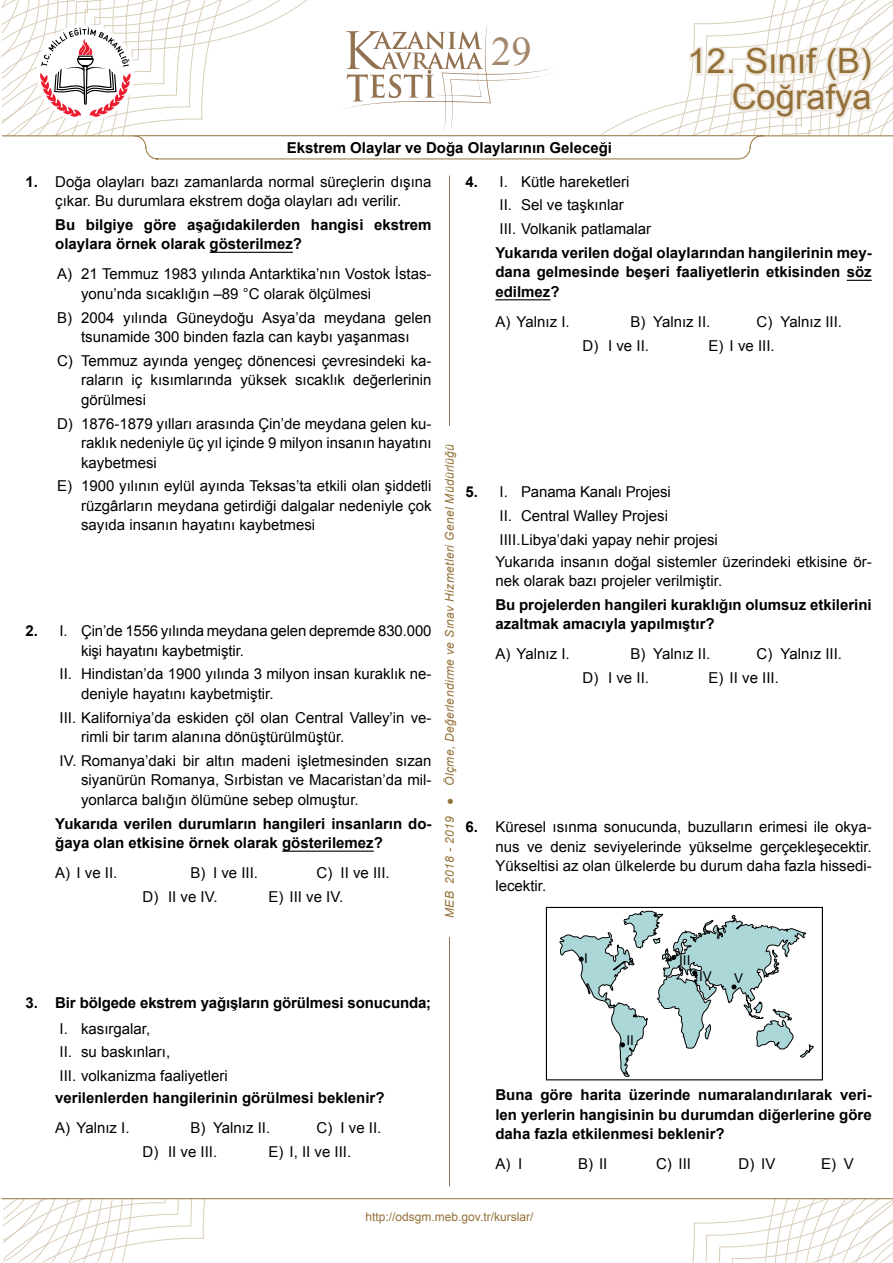
<style>
.page{position:relative;width:893px;height:1263px;background:#fff}
.page>*{position:absolute;margin:0;border:0;box-sizing:border-box;transform-origin:0 0}
.t1{font:40.5px "Times New Roman";color:#a4876b}
.t2{font:34.5px/36px "Arial";color:#947139;text-align:right}
.t3{font:15px/19.5px "Arial";color:#000}
.t4{font:700 15px/19.5px "Arial";color:#000}
.t5{font:13.5px "Arial";color:#000}
.t6{font:italic 12px "Arial";letter-spacing:.03em;color:#947139}
.t7{font:12px "Arial";color:#947139}
.s1{font-weight:700}
</style>
<div class="page">
<svg style="left:551px;top:1199px;width:342px;height:63px"></svg>
<svg style="left:3px;top:1199px;width:344px;height:63px"></svg>
<hr style="left:2px;top:1198px;width:891px;height:1px;background:#947139">
<hr style="left:449px;top:176px;width:1px;height:1010px;background:#937251">
<div style="left:440px;top:426px;width:19px;height:510px;background:#fff"></div>
<svg style="left:2px;top:0;width:891px;height:159px"></svg>
<hr style="left:210px;top:252px;width:83px;height:1px;background:#000">
<hr style="left:282px;top:850px;width:92px;height:2px;background:#000">
<svg style="left:847px;top:280px;width:25px;height:1px"></svg>
<hr style="left:495px;top:299px;width:55px;height:1px;background:#000">
<div style="left:546px;top:907px;width:277px;height:173px;border:1px solid #000"></div>
<svg style="left:559px;top:911px;width:254px;height:166px"></svg>
<h1 class="t1" style="left:491px;top:24px;width:42px">29</h1>
<h2 class="t2" style="left:688px;top:44px;width:186px">12. Sınıf (B)<br>Coğrafya</h2>
<p class="t4" style="left:287px;top:138px;width:327px">Ekstrem Olaylar ve Doğa Olaylarının Geleceği</p>
<p class="t3" style="left:26px;top:172px;width:408px;text-align:center"><span class="s1">1.</span> Doğa olayları bazı zamanlarda normal süreçlerin dışına çıkar. Bu durumlara ekstrem doğa olayları adı verilir.</p>
<p class="t4" style="left:55px;top:215px;width:378px">Bu bilgiye göre aşağıdakilerden hangisi ekstrem olaylara örnek olarak gösterilmez?</p>
<p class="t3" style="left:81px;top:265px;width:352px;text-indent:-24px">A) 21 Temmuz 1983 yılında Antarktika’nın Vostok İstas&shy;yonu’nda sıcaklığın –89 °C olarak ölçülmesi</p>
<p class="t3" style="left:57px;top:308px;width:376px;text-align:center">B) 2004 yılında Güneydoğu Asya’da meydana gelen tsunamide 300 binden fazla can kaybı yaşanması</p>
<p class="t3" style="left:81px;top:351px;width:352px;text-align:justify;text-indent:-24px">C) Temmuz ayında yengeç dönencesi çevresindeki ka&shy;raların iç kısımlarında yüksek sıcaklık değerlerinin görülmesi</p>
<p class="t3" style="left:81px;top:414px;width:352px;text-align:justify;text-indent:-24px">D) 1876-1879 yılları arasında Çin’de meydana gelen ku&shy;raklık nedeniyle üç yıl içinde 9 milyon insanın hayatını kaybetmesi</p>
<p class="t3" style="left:81px;top:477px;width:352px;text-align:justify;text-indent:-24px">E) 1900 yılının eylül ayında Teksas’ta etkili olan şiddetli rüzgârların meydana getirdiği dalgalar nedeniyle çok sayıda insanın hayatını kaybetmesi</p>
<p class="t3" style="left:500px;top:170px;width:153px;line-height:23.7px;text-indent:-34px"><span class="s1">4.</span> I. Kütle hareketleri<br>II. Sel ve taşkınlar<br>III. Volkanik patlamalar</p>
<p class="t4" style="left:495px;top:243px;width:378px;text-align:justify">Yukarıda verilen doğal olaylarından hangilerinin mey&shy;dana gelmesinde beşeri faaliyetlerin etkisinden söz edilmez?</p>
<p class="t3" style="left:495px;top:312px;width:76px">A) Yalnız I.</p>
<p class="t3" style="left:631px;top:312px;width:81px">B) Yalnız II.</p>
<p class="t3" style="left:757px;top:312px;width:87px">C) Yalnız III.</p>
<p class="t3" style="left:583px;top:336px;width:68px">D) I ve II.</p>
<p class="t3" style="left:709px;top:336px;width:68px">E) I ve III.</p>
<p class="t6" style="left:442px;top:918px;width:476px;rotate:-90deg">MEB 2018 - 2019 ● Ölçme, Değerlendirme ve Sınav Hizmetleri Genel Müdürlüğü</p>
<p class="t3" style="left:500px;top:480px;width:220px;line-height:23.7px;text-indent:-34px"><span class="s1">5.</span> I. Panama Kanalı Projesi<br>II. Central Walley Projesi<br>IIII.Libya’daki yapay nehir projesi</p>
<p class="t3" style="left:495px;top:552px;width:378px">Yukarıda insanın doğal sistemler üzerindeki etkisine ör&shy;nek olarak bazı projeler verilmiştir.</p>
<p class="t4" style="left:495px;top:595px;width:378px">Bu projelerden hangileri kuraklığın olumsuz etkilerini azaltmak amacıyla yapılmıştır?</p>
<p class="t3" style="left:495px;top:645px;width:76px">A) Yalnız I.</p>
<p class="t3" style="left:631px;top:645px;width:81px">B) Yalnız II.</p>
<p class="t3" style="left:757px;top:645px;width:87px">C) Yalnız III.</p>
<p class="t3" style="left:583px;top:668px;width:68px">D) I ve II.</p>
<p class="t3" style="left:709px;top:668px;width:72px">E) II ve III.</p>
<p class="t3" style="left:81px;top:621px;width:352px;text-indent:-56px"><span class="s1">2.</span> I. Çin’de 1556 yılında meydana gelen depremde 830.000 kişi hayatını kaybetmiştir.</p>
<p class="t3" style="left:81px;top:664px;width:352px;text-indent:-21px">II. Hindistan’da 1900 yılında 3 milyon insan kuraklık ne&shy;deniyle hayatını kaybetmiştir.</p>
<p class="t3" style="left:81px;top:708px;width:352px;text-indent:-21px">III. Kaliforniya’da eskiden çöl olan Central Valley’in ve&shy;rimli bir tarım alanına dönüştürülmüştür.</p>
<p class="t3" style="left:81px;top:751px;width:352px;text-align:justify;text-indent:-21px">IV. Romanya’daki bir altın madeni işletmesinden sızan siyanürün Romanya, Sırbistan ve Macaristan’da mil&shy;yonlarca balığın ölümüne sebep olmuştur.</p>
<p class="t4" style="left:55px;top:814px;width:378px">Yukarıda verilen durumların hangileri insanların do&shy;ğaya olan etkisine örnek olarak gösterilemez?</p>
<p class="t3" style="left:55px;top:863px;width:64px">A) I ve II.</p>
<p class="t3" style="left:191px;top:863px;width:69px">B) I ve III.</p>
<p class="t3" style="left:317px;top:863px;width:75px">C) II ve III.</p>
<p class="t3" style="left:143px;top:887px;width:76px">D) II ve IV.</p>
<p class="t3" style="left:269px;top:887px;width:76px">E) III ve IV.</p>
<p class="t3" style="left:495px;top:817px;width:378px;text-align:justify;text-indent:-30px"><span class="s1">6.</span> Küresel ısınma sonucunda, buzulların erimesi ile okya&shy;nus ve deniz seviyelerinde yükselme gerçekleşecektir.<br>Yükseltisi az olan ülkelerde bu durum daha fazla hissedi&shy;lecektir.</p>
<p class="t4" style="left:26px;top:993px;width:407px">3. Bir bölgede ekstrem yağışların görülmesi sonucunda;</p>
<p class="t3" style="left:60px;top:1016px;width:170px;line-height:23.7px">I. kasırgalar,<br>II. su baskınları,<br>III. volkanizma faaliyetleri</p>
<p class="t4" style="left:55px;top:1088px;width:331px">verilenlerden hangilerinin görülmesi beklenir?</p>
<p class="t3" style="left:55px;top:1118px;width:76px">A) Yalnız I.</p>
<p class="t3" style="left:191px;top:1118px;width:81px">B) Yalnız II.</p>
<p class="t3" style="left:317px;top:1118px;width:66px">C) I ve II.</p>
<p class="t3" style="left:143px;top:1142px;width:76px">D) II ve III.</p>
<p class="t3" style="left:269px;top:1142px;width:84px">E) I, II ve III.</p>
<p class="t5" style="left:584px;top:949px;width:5px">I</p>
<p class="t5" style="left:679px;top:951px;width:13px">III</p>
<p class="t5" style="left:699px;top:967px;width:14px">IV</p>
<p class="t5" style="left:734px;top:969px;width:11px">V</p>
<p class="t5" style="left:626px;top:1031px;width:9px">II</p>
<p class="t4" style="left:495px;top:1086px;width:378px;text-align:justify">Buna göre harita üzerinde numaralandırılarak veri&shy;len yerlerin hangisinin bu durumdan diğerlerine göre daha fazla etkilenmesi beklenir?</p>
<p class="t3" style="left:495px;top:1154px;width:28px">A) I</p>
<p class="t3" style="left:578px;top:1154px;width:31px">B) II</p>
<p class="t3" style="left:656px;top:1154px;width:37px">C) III</p>
<p class="t3" style="left:739px;top:1154px;width:38px">D) IV</p>
<p class="t3" style="left:821px;top:1154px;width:34px">E) V</p>
<p class="t7" style="left:366px;top:1208px;width:169px">http://odsgm.meb.gov.tr/kurslar/</p>
</div>
